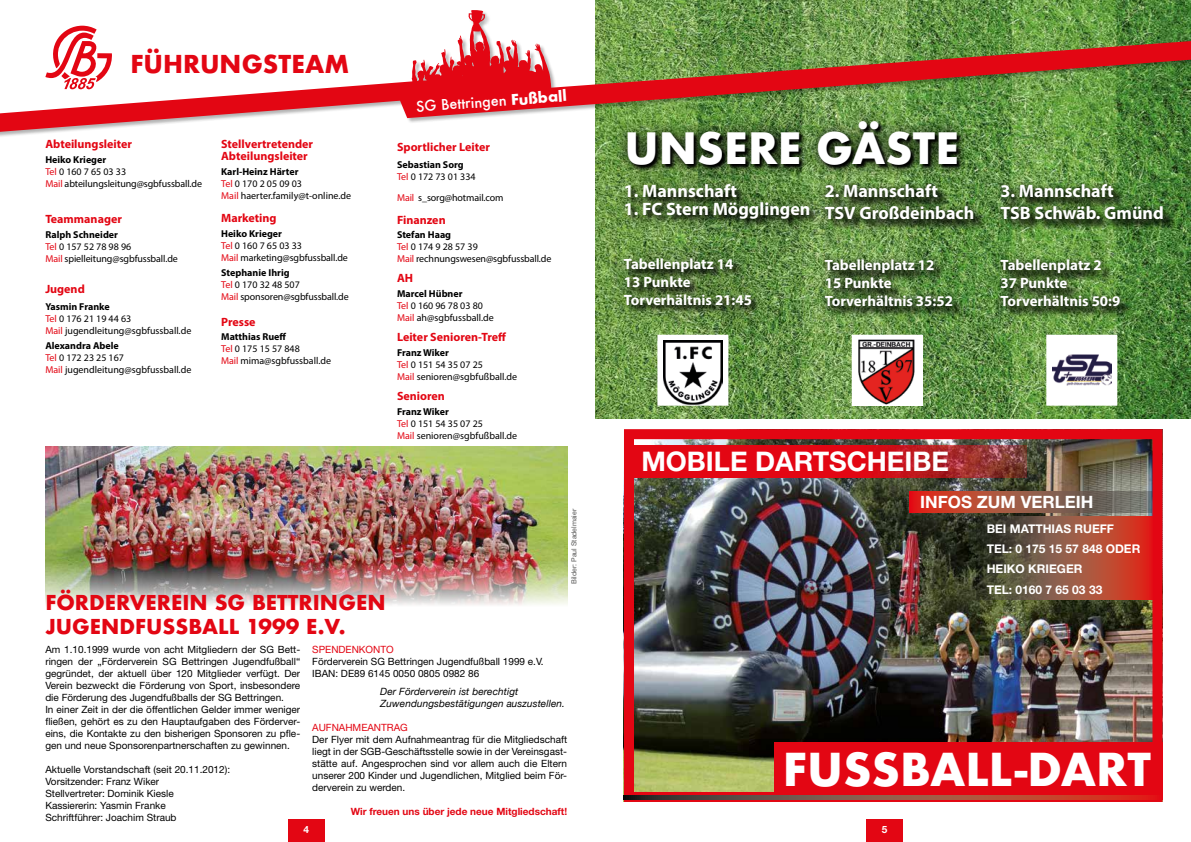
<style>
.page{position:relative;width:1191px;height:842px;background:#fff}
.page>*{position:absolute;margin:0;border:0;box-sizing:border-box;transform-origin:0 0}
.t1{font:700 44.1px "Futura";color:#fff}
.t2{font:700 42px "Futura";color:#fff}
.t3{font:700 27.1px "Helvetica Neue LT Std";color:#fff}
.t4{font:700 24px "Futura";color:#e30613}
.t5{font:700 20px/24px "Futura";color:#e30613}
.t6{font:700 18px/21.6px "Myriad Pro";color:#fff}
.t7{font:700 17px "Helvetica Neue LT Std";color:#fff}
.t8{font:700 14.9px/17.9px "Myriad Pro";color:#fff}
.t9{font:500 14.3px "Futura";color:#fff}
.t10{font:700 12px/12px "Myriad Pro";color:#e30613}
.t11{font:700 12px/20.1px "Helvetica Neue LT Std";color:#fff}
.t12{font:10px/12px "Helvetica Neue LT Std";color:#000}
.t13{font:10px/12px "Myriad Pro";color:#000}
.t14{font:italic 10px/12px "Helvetica Neue";letter-spacing:.01em;color:#000}
.t15{font:700 10px "Helvetica Neue LT Std";color:#e30613}
.t16{font:700 10px/12px "Myriad Pro";color:#000}
.t17{font:10px "Helvetica Neue LT Std";color:#e30613}
.t18{font:700 10px "Helvetica Neue LT Std";color:#fff}
.t19{font:7px "Helvetica Neue LT Std";color:#575756}
.s1{font-weight:700}
.s2{color:#e30613}
.s3{font-weight:400;color:#e30613}
.s4{font-weight:400}
</style>
<div class="page">
<img style="left:595px;top:0;width:596px;height:418px">
<div style="left:0;top:10px;width:1191px;height:132px;background:#000;opacity:.3"></div>
<svg style="left:0;top:10px;width:1191px;height:126px"></svg>
<svg style="left:45px;top:26px;width:68px;height:63px"></svg>
<div style="left:288px;top:819px;width:37px;height:23px;background:#e30613"></div>
<img style="left:45px;top:446px;width:522px;height:159px">
<div style="left:866px;top:819px;width:37px;height:23px;background:#e30613"></div>
<img style="left:635px;top:440px;width:516px;height:351px">
<div style="left:624px;top:429px;width:538px;height:373px;border:10px solid #e30613"></div>
<div style="left:774px;top:742px;width:388px;height:53px;background:#e30613"></div>
<svg style="left:624px;top:445px;width:403px;height:33px;fill:#e30613"></svg>
<svg style="left:624px;top:795px;width:538px;height:4px"></svg>
<svg style="left:909px;top:491px;width:242px;height:21px"></svg>
<svg style="left:976px;top:516px;width:177px;height:83px"></svg>
<svg style="left:612px;top:106px;width:360px;height:72px"></svg>
<svg style="left:603px;top:163px;width:228px;height:165px"></svg>
<div style="left:658px;top:335px;width:70px;height:70px;background:#fff"></div>
<img style="left:663px;top:340px;width:59px;height:64px">
<div style="left:657px;top:335px;width:71px;height:71px;border:1px solid #fff"></div>
<img style="left:853px;top:337px;width:67px;height:67px">
<div style="left:851px;top:335px;width:71px;height:71px;border:1px solid #fff"></div>
<div style="left:1046px;top:335px;width:70px;height:70px;background:#fff"></div>
<img style="left:1052px;top:355px;width:59px;height:31px">
<div style="left:1046px;top:335px;width:71px;height:71px;border:1px solid #fff"></div>
<svg style="left:826px;top:187px;width:159px;height:131px"></svg>
<svg style="left:819px;top:178px;width:160px;height:134px"></svg>
<svg style="left:1002px;top:187px;width:173px;height:131px"></svg>
<svg style="left:994px;top:178px;width:175px;height:134px"></svg>
<h3 class="t4" style="left:130px;top:46px;width:220px">FÜHRUNGSTEAM</h3>
<p class="t10" style="left:45px;top:138px;width:88px">Abteilungsleiter</p>
<p class="t13" style="left:45px;top:154px;width:158px"><span class="s1">Heiko Krieger<br></span><span class="s2">Tel</span> 0 160 7 65 03 33<br><span class="s2">Mail</span> abteilungsleitung@sgbfussball.de</p>
<p class="t10" style="left:45px;top:212px;width:78px">Teammanager</p>
<p class="t13" style="left:45px;top:228px;width:134px"><span class="s1">Ralph Schneider<br></span><span class="s2">Tel</span> 0 157 52 78 98 96<br><span class="s2">Mail</span> spielleitung@sgbfussball.de</p>
<p class="t10" style="left:45px;top:283px;width:41px">Jugend</p>
<p class="t13" style="left:45px;top:301px;width:147px"><span class="s1">Yasmin Franke<br></span><span class="s2">Tel</span> 0 176 21 19 44 63<br><span class="s2">Mail</span> jugendleitung@sgbfussball.de</p>
<p class="t13" style="left:45px;top:340px;width:147px"><span class="s1">Alexandra Abele<br></span><span class="s2">Tel</span> 0 172 23 25 167<br><span class="s2">Mail</span> jugendleitung@sgbfussball.de</p>
<p class="t10" style="left:221px;top:138px;width:93px">Stellvertretender<br>Abteilungsleiter</p>
<p class="t13" style="left:221px;top:166px;width:131px"><span class="s1">Karl-Heinz Härter<br></span><span class="s2">Tel</span> 0 170 2 05 09 03<br><span class="s2">Mail</span> haerter.family@t-online.de</p>
<p class="t10" style="left:221px;top:212px;width:57px">Marketing</p>
<p class="t13" style="left:221px;top:227px;width:128px"><span class="s1">Heiko Krieger<br></span><span class="s2">Tel</span> 0 160 7 65 03 33<br><span class="s2">Mail</span> marketing@sgbfussball.de</p>
<p class="t13" style="left:221px;top:266px;width:129px"><span class="s1">Stephanie Ihrig<br></span><span class="s2">Tel</span> 0 170 32 48 507<br><span class="s2">Mail</span> sponsoren@sgbfussball.de</p>
<p class="t10" style="left:221px;top:315px;width:36px">Presse</p>
<p class="t13" style="left:221px;top:331px;width:111px"><span class="s1">Matthias Rueff<br></span><span class="s2">Tel</span> 0 175 15 57 848<br><span class="s2">Mail</span> mima@sgbfussball.de</p>
<h3 class="t9" style="left:415px;top:97px;width:152px;rotate:-4deg">SG Bettringen <span class="s1">Fußball</span></h3>
<p class="t10" style="left:397px;top:140px;width:95px">Sportlicher Leiter</p>
<p class="t16" style="left:397px;top:158px;width:80px">Sebastian Sorg<br><span class="s3">Tel</span> <span class="s4">0 172 73 01 334</span></p>
<p class="t13" style="left:397px;top:191px;width:108px"><span class="s2">Mail</span> s_sorg@hotmail.com</p>
<p class="t10" style="left:397px;top:213px;width:50px">Finanzen</p>
<p class="t13" style="left:397px;top:229px;width:156px"><span class="s1">Stefan Haag<br></span><span class="s2">Tel</span> 0 174 9 28 57 39<br><span class="s2">Mail</span> rechnungswesen@sgbfussball.de</p>
<p class="t10" style="left:397px;top:272px;width:18px">AH</p>
<p class="t13" style="left:397px;top:288px;width:98px"><span class="s1">Marcel Hübner<br></span><span class="s2">Tel</span> 0 160 96 78 03 80<br><span class="s2">Mail</span> ah@sgbfussball.de</p>
<p class="t10" style="left:397px;top:331px;width:111px">Leiter Senioren-Treff</p>
<p class="t13" style="left:397px;top:347px;width:122px"><span class="s1">Franz Wiker<br></span><span class="s2">Tel</span> 0 151 54 35 07 25<br><span class="s2">Mail</span> senioren@sgbfußball.de</p>
<p class="t10" style="left:397px;top:390px;width:49px">Senioren</p>
<p class="t13" style="left:397px;top:406px;width:122px"><span class="s1">Franz Wiker<br></span><span class="s2">Tel</span> 0 151 54 35 07 25<br><span class="s2">Mail</span> senioren@sgbfußball.de</p>
<p class="t19" style="left:570px;top:584px;width:77px;rotate:-90deg">Bilder: Paul Stadelmaier</p>
<h3 class="t5" style="left:45px;top:590px;width:342px">FÖRDERVEREIN SG BETTRINGEN<br>JUGENDFUSSBALL 1999 E.V.</h3>
<p class="t12" style="left:45px;top:643px;width:256px">Am 1.10.1999 wurde von acht Mitgliedern der SG Bett&shy;ringen der „Förderverein SG Bettringen Jugendfußball“ gegründet, der aktuell über 120 Mitglieder verfügt. Der Verein bezweckt die Förderung von Sport, insbesondere die Förderung des Jugendfußballs der SG Bettringen.<br>In einer Zeit in der die öffentlichen Gelder immer weniger fließen, gehört es zu den Hauptaufgaben des Förderver&shy;eins, die Kontakte zu den bisherigen Sponsoren zu pfle&shy;gen und neue Sponsorenpartnerschaften zu gewinnen.</p>
<p class="t12" style="left:45px;top:763px;width:186px">Aktuelle Vorstandschaft (seit 20.11.2012):<br>Vorsitzender: Franz Wiker<br>Stellvertreter: Dominik Kiesle<br>Kassiererin: Yasmin Franke<br>Schriftführer: Joachim Straub</p>
<p class="t17" style="left:312px;top:643px;width:83px">SPENDENKONTO</p>
<p class="t12" style="left:312px;top:655px;width:233px">Förderverein SG Bettringen Jugendfußball 1999 e.V.<br>IBAN: DE89 6145 0050 0805 0982 86</p>
<p class="t14" style="left:380px;top:685px;width:186px">Der Förderverein ist berechtigt<br>Zuwendungsbestätigungen auszustellen.</p>
<p class="t17" style="left:312px;top:721px;width:97px">AUFNAHMEANTRAG</p>
<p class="t12" style="left:312px;top:733px;width:256px;text-align:justify">Der Flyer mit dem Aufnahmeantrag für die Mitgliedschaft liegt in der SGB-Geschäftsstelle sowie in der Vereinsgast&shy;stätte auf. Angesprochen sind vor allem auch die Eltern unserer 200 Kinder und Jugendlichen, Mitglied beim För&shy;derverein zu werden.</p>
<p class="t15" style="left:351px;top:805px;width:218px">Wir freuen uns über jede neue Mitgliedschaft!</p>
<p class="t18" style="left:303px;top:823px;width:7px">4</p>
<h2 class="t2" style="left:624px;top:118px;width:336px">UNSERE GÄSTE</h2>
<h3 class="t6" style="left:624px;top:180px;width:115px">1. Mannschaft</h3>
<h3 class="t6" style="left:624px;top:198px;width:188px">1. FC Stern Mögglingen</h3>
<h3 class="t8" style="left:624px;top:255px;width:130px">Tabellenplatz 14<br>13 Punkte<br>Torverhältnis 21:45</h3>
<h3 class="t6" style="left:825px;top:180px;width:151px">2. Mannschaft<br>TSV Großdeinbach</h3>
<h3 class="t8" style="left:825px;top:255px;width:130px">Tabellenplatz 12<br>15 Punkte<br>Torverhältnis 35:52</h3>
<h3 class="t6" style="left:1000px;top:180px;width:165px">3. Mannschaft<br>TSB Schwäb. Gmünd</h3>
<h3 class="t8" style="left:1000px;top:255px;width:121px">Tabellenplatz 2<br>37 Punkte<br>Torverhältnis 50:9</h3>
<h3 class="t3" style="left:641px;top:444px;width:309px">MOBILE DARTSCHEIBE</h3>
<h3 class="t7" style="left:920px;top:491px;width:175px">INFOS ZUM VERLEIH</h3>
<p class="t11" style="left:986px;top:519px;width:155px">BEI MATTHIAS RUEFF<br>TEL: 0 175 15 57 848 ODER<br>HEIKO KRIEGER<br>TEL: 0160 7 65 03 33</p>
<h1 class="t1" style="left:783px;top:738px;width:369px">FUSSBALL-DART</h1>
<p class="t18" style="left:882px;top:823px;width:7px">5</p>
</div>
